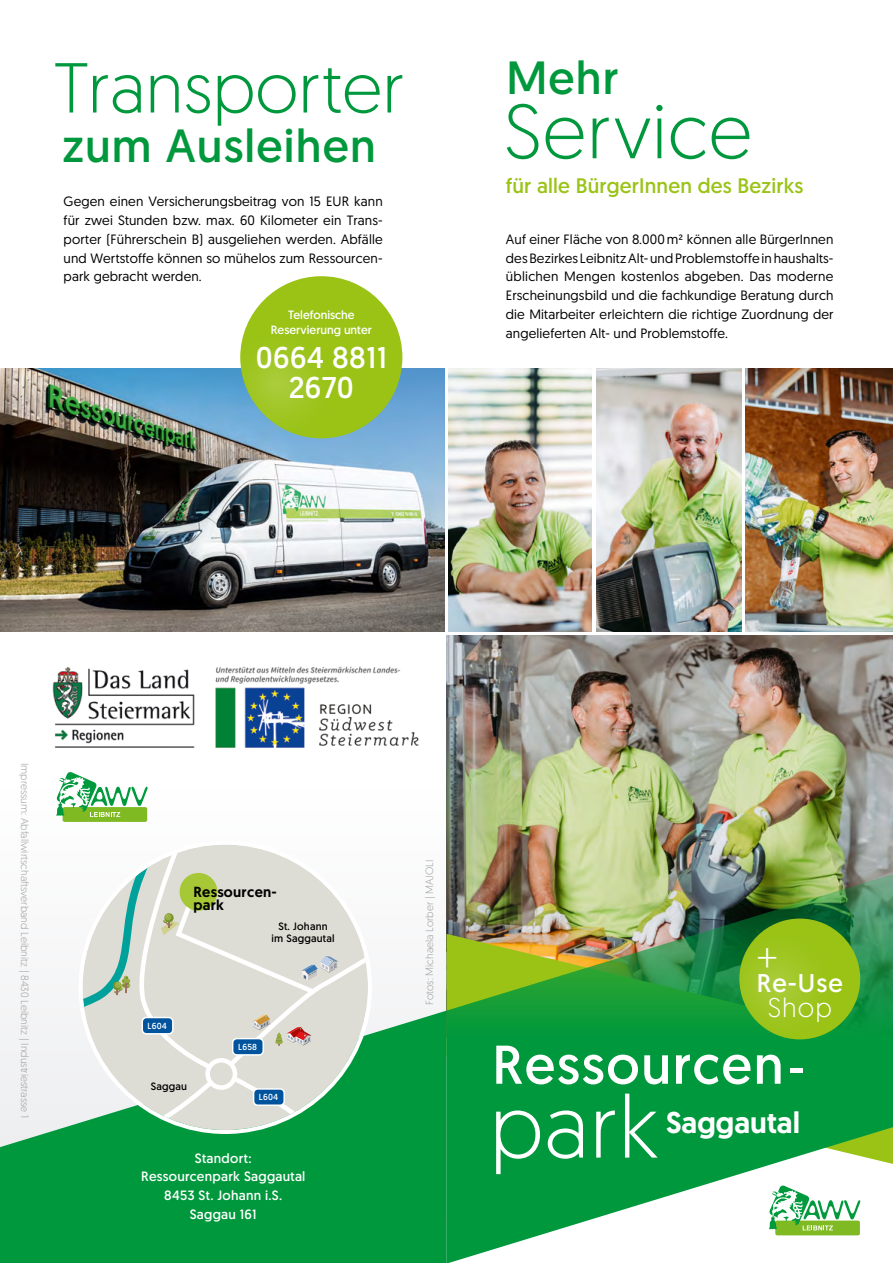
<style>
.page{position:relative;width:893px;height:1263px;background:#fff}
.page>*{position:absolute;margin:0;border:0;box-sizing:border-box;transform-origin:0 0}
.t1{font:300 76.5px "Geomanist";letter-spacing:.01em;color:#00983d}
.t2{font:300 70.5px "Geomanist";color:#00983d}
.t3{font:46.5px "Geomanist";letter-spacing:.025em;color:#00983d}
.t4{font:300 39.15px "Geomanist";color:#fff}
.t5{font:30px/30px "Geomanist";letter-spacing:.01em;color:#fff;text-align:center}
.t6{font:500 30px "Geomanist";color:#fff}
.t7{font:300 27px "Geomanist";color:#fff}
.t8{font:25.65px "Geomanist";color:#fff}
.t9{font:21px "Geomanist";letter-spacing:.01em;color:#9ac316}
.t10{font:500 14.55px/13.4px "Geomanist";letter-spacing:.02em;color:#000}
.t11{font:13.5px/18.8px "Geomanist";letter-spacing:.01em;color:#000;text-align:justify}
.t12{font:13.5px/18.8px "Geomanist";letter-spacing:.02em;color:#fff;text-align:center}
.t13{font:12px/15px "Geomanist";color:#fff;text-align:center}
.t14{font:10.65px/12px "Geomanist";letter-spacing:.02em;color:#000;text-align:center}
.t15{font:300 10.5px "Geomanist";color:#9c9c9d}
.t16{font:8.7px "Geomanist";letter-spacing:.02em;color:#fff}
</style>
<div class="page">
<img style="left:0;top:276px;width:893px;height:987px">
<h2 class="t2" style="left:54px;top:42px;width:352px">Transporter</h2>
<h3 class="t3" style="left:62px;top:116px;width:315px">zum Ausleihen</h3>
<p class="t11" style="left:64px;top:192px;width:321px">Gegen einen Versicherungsbeitrag von 15 EUR kann für zwei Stunden bzw. max. 60 Kilometer ein Trans&shy;porter (Führerschein B) ausgeliehen werden. Abfälle und Wertstoffe können so mühelos zum Ressourcen&shy;park gebracht werden.</p>
<p class="t13" style="left:271px;top:307px;width:102px">Telefonische<br>Reservierung unter</p>
<h3 class="t5" style="left:256px;top:342px;width:132px">0664 8811<br>2670</h3>
<h3 class="t3" style="left:506px;top:47px;width:114px">Mehr</h3>
<h1 class="t1" style="left:504px;top:82px;width:250px">Service</h1>
<h3 class="t9" style="left:506px;top:172px;width:299px">für alle BürgerInnen des Bezirks</h3>
<p class="t11" style="left:506px;top:229px;width:329px">Auf einer Fläche von 8.000 m² können alle BürgerInnen des Bezirkes Leibnitz Alt- und Problemstoffe in haushalts&shy;üblichen Mengen kostenlos abgeben. Das moderne Erscheinungsbild und die fachkundige Beratung durch die Mitarbeiter erleichtern die richtige Zuordnung der angelieferten Alt- und Problemstoffe.</p>
<p class="t15" style="left:32px;top:763px;width:357px;rotate:90deg">Impressum: Abfallwirtschaftsverband Leibnitz | 8430 Leibnitz | Industriestrasse 1</p>
<p class="t10" style="left:193px;top:885px;width:85px">Ressourcen&shy;park</p>
<p class="t16" style="left:148px;top:1020px;width:21px">L604</p>
<p class="t14" style="left:151px;top:1080px;width:38px">Saggau</p>
<p class="t14" style="left:271px;top:920px;width:65px">St. Johann im Saggautal</p>
<p class="t16" style="left:238px;top:1041px;width:20px">L658</p>
<p class="t16" style="left:259px;top:1092px;width:21px">L604</p>
<p class="t12" style="left:141px;top:1148px;width:166px">Standort:<br>Ressourcenpark Saggautal<br>8453 St. Johann i.S.<br>Saggau 161</p>
<p class="t15" style="left:423px;top:1005px;width:147px;rotate:-90deg">Fotos: Michaela Lorber | MAJOLI</p>
<h3 class="t4" style="left:756px;top:931px;width:23px">+</h3>
<h3 class="t8" style="left:757px;top:966px;width:87px">Re-Use</h3>
<h3 class="t7" style="left:768px;top:990px;width:66px">Shop</h3>
<h3 class="t6" style="left:666px;top:1102px;width:136px">Saggautal</h3>
</div>
